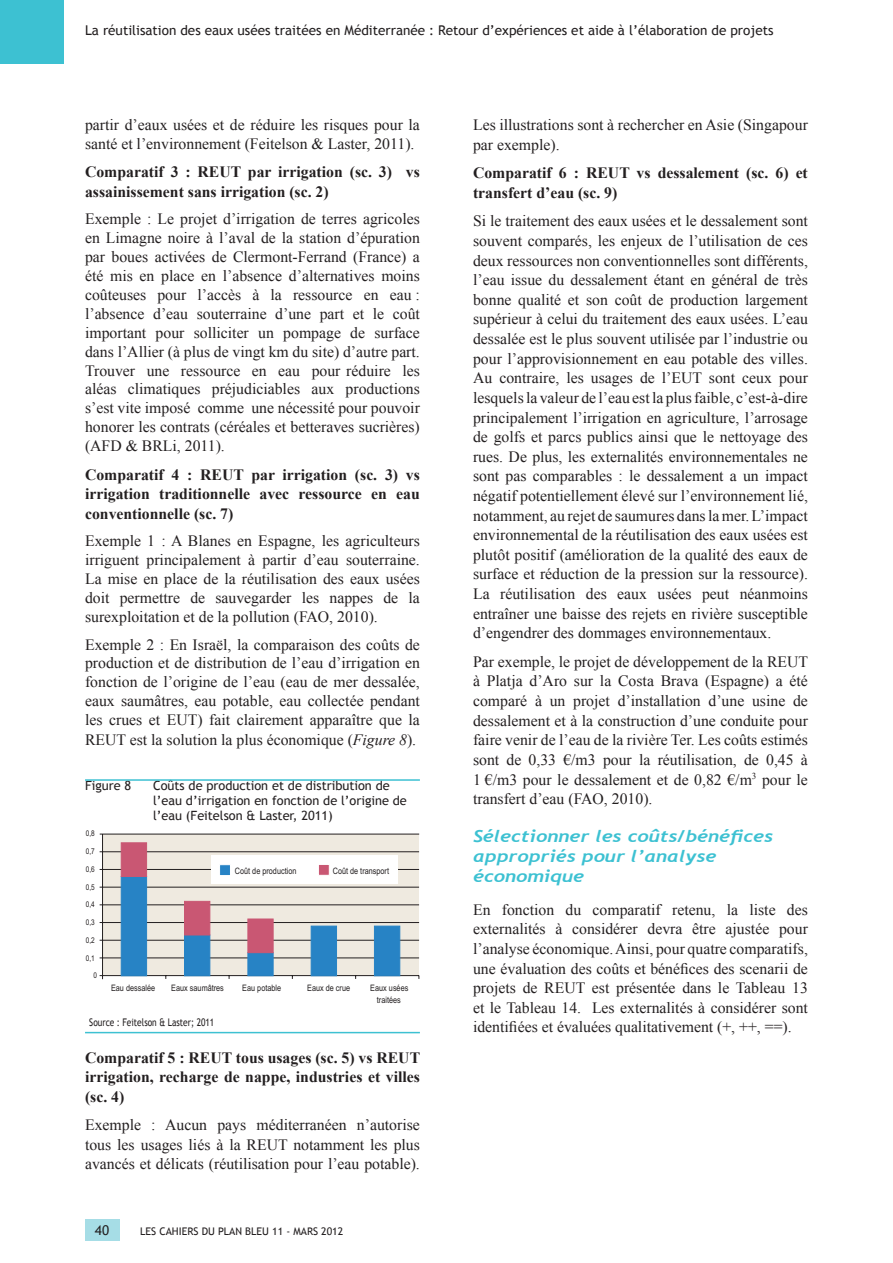
<style>
.page{position:relative;width:893px;height:1263px;background:#fff}
.page>*{position:absolute;margin:0;border:0;box-sizing:border-box;transform-origin:0 0}
.t1{font:italic 700 16.5px/20px "Trebuchet";color:#3dc1d2;scale:1.2 1}
.t2{font:15.75px/19.6px "Times New Roman";color:#231f20;text-align:justify}
.t3{font:700 15.75px/19.5px "Times New Roman";color:#231f20}
.t4{font:13.5px "Trebuchet MS";color:#231f20}
.t5{font:12.75px/15.3px "Trebuchet MS";color:#231f20}
.t6{font:10.5px "Trebuchet MS";color:#231f20}
.t7{font:10.5px "Trebuchet MS";color:#231f20;scale:.8 1}
.t8{font:8.85px/12.1px "Arial Narrow";color:#231f20;text-align:center}
.t9{font:7.95px "Arial Narrow";color:#231f20}
.s1{font-style:italic}
</style>
<div class="page">
<div style="left:0;top:0;width:64px;height:64px;background:#3dc1d2"></div>
<div style="left:85px;top:1220px;width:34px;height:21px;background:#a6dde6"></div>
<div style="left:103px;top:834px;width:316px;height:141px;background:#efeae0"></div>
<hr style="left:100px;top:975px;width:319px;height:1px;background:#231f20">
<hr style="left:100px;top:958px;width:319px;height:1px;background:#231f20">
<hr style="left:100px;top:940px;width:319px;height:1px;background:#231f20">
<hr style="left:100px;top:922px;width:319px;height:1px;background:#231f20">
<hr style="left:100px;top:904px;width:319px;height:1px;background:#231f20">
<hr style="left:100px;top:887px;width:319px;height:1px;background:#231f20">
<hr style="left:100px;top:869px;width:319px;height:1px;background:#231f20">
<hr style="left:100px;top:851px;width:319px;height:1px;background:#231f20">
<hr style="left:100px;top:834px;width:319px;height:1px;background:#231f20">
<hr style="left:102px;top:834px;width:1px;height:145px;background:#231f20">
<svg style="left:121px;top:842px;width:279px;height:137px"></svg>
<div style="left:211px;top:855px;width:186px;height:29px;background:#fff"></div>
<div style="left:219px;top:864px;width:12px;height:12px;background:#2783c5;border:1px solid #fff"></div>
<div style="left:318px;top:864px;width:11px;height:11px;background:#c95773;border:1px solid #fff"></div>
<hr style="left:85px;top:779px;width:335px;height:2px;background:#3dc1d2">
<hr style="left:85px;top:1032px;width:335px;height:1px;background:#3dc1d2">
<p class="t4" style="left:85px;top:23px;width:690px">La réutilisation des eaux usées traitées en Méditerranée : Retour d’expériences et aide à l’élaboration de projets</p>
<p class="t2" style="left:85px;top:115px;width:336px;line-height:18.9px">partir d’eaux usées et de réduire les risques pour la santé et l’environnement (Feitelson &amp; Laster, 2011).</p>
<p class="t3" style="left:85px;top:162px;width:336px">Comparatif 3 : REUT par irrigation (sc. 3) vs assainissement sans irrigation (sc. 2)</p>
<p class="t2" style="left:85px;top:209px;width:336px;line-height:18.9px">Exemple : Le projet d’irrigation de terres agricoles en Limagne noire à l’aval de la station d’épuration par boues activées de Clermont-Ferrand (France) a été mis en place en l’absence d’alternatives moins coûteuses pour l’accès à la ressource en eau : l’absence d’eau souterraine d’une part et le coût important pour solliciter un pompage de surface dans l’Allier (à plus de vingt km du site) d’autre part.<br>Trouver une ressource en eau pour réduire les aléas climatiques préjudiciables aux productions s’est vite imposé comme une nécessité pour pouvoir honorer les contrats (céréales et betteraves sucrières) (AFD &amp; BRLi, 2011).</p>
<p class="t3" style="left:85px;top:464px;width:336px;text-align:justify">Comparatif 4 : REUT par irrigation (sc. 3) vs irrigation traditionnelle avec ressource en eau conventionnelle (sc. 7)</p>
<p class="t2" style="left:85px;top:531px;width:336px;line-height:18.9px">Exemple 1 : A Blanes en Espagne, les agriculteurs irriguent principalement à partir d’eau souterraine.<br>La mise en place de la réutilisation des eaux usées doit permettre de sauvegarder les nappes de la surexploitation et de la pollution (FAO, 2010).</p>
<p class="t2" style="left:85px;top:634px;width:336px;line-height:19px">Exemple 2 : En Israël, la comparaison des coûts de production et de distribution de l’eau d’irrigation en fonction de l’origine de l’eau (eau de mer dessalée, eaux saumâtres, eau potable, eau collectée pendant les crues et EUT) fait clairement apparaître que la REUT est la solution la plus économique (<span class="s1">Figure 8</span>).</p>
<p class="t5" style="left:153px;top:778px;width:255px;text-indent:-68px">Figure 8 Coûts de production et de distribution de l’eau d’irrigation en fonction de l’origine de l’eau (Feitelson &amp; Laster, 2011)</p>
<p class="t9" style="left:86px;top:829px;width:11px">0,8</p>
<p class="t9" style="left:86px;top:847px;width:11px">0,7</p>
<p class="t9" style="left:86px;top:865px;width:11px">0,6</p>
<p class="t9" style="left:86px;top:882px;width:11px">0,5</p>
<p class="t9" style="left:86px;top:900px;width:11px">0,4</p>
<p class="t9" style="left:86px;top:918px;width:11px">0,3</p>
<p class="t9" style="left:86px;top:935px;width:11px">0,2</p>
<p class="t9" style="left:86px;top:953px;width:11px">0,1</p>
<p class="t9" style="left:93px;top:971px;width:5px">0</p>
<p class="t8" style="left:235px;top:865px;width:63px">Coût de production</p>
<p class="t8" style="left:333px;top:865px;width:58px">Coût de transport</p>
<p class="t8" style="left:111px;top:982px;width:46px">Eau dessalée</p>
<p class="t8" style="left:171px;top:982px;width:54px">Eaux saumâtres</p>
<p class="t8" style="left:242px;top:982px;width:40px">Eau potable</p>
<p class="t8" style="left:307px;top:982px;width:44px">Eaux de crue</p>
<p class="t8" style="left:370px;top:982px;width:40px">Eaux usées traitées</p>
<p class="t7" style="left:89px;top:1016px;width:158px">Source : Feitelson &amp; Laster; 2011</p>
<p class="t3" style="left:85px;top:1047px;width:337px;text-align:justify">Comparatif 5 : REUT tous usages (sc. 5) vs REUT irrigation, recharge de nappe, industries et villes (sc. 4)</p>
<p class="t2" style="left:85px;top:1115px;width:336px">Exemple : Aucun pays méditerranéen n’autorise tous les usages liés à la REUT notamment les plus avancés et délicats (réutilisation pour l’eau potable).</p>
<p class="t4" style="left:95px;top:1222px;width:16px">40</p>
<p class="t6" style="left:140px;top:1225px;width:168px">les cahiers du plan bleu 11 - MARS</p>
<p class="t6" style="left:321px;top:1225px;width:24px">2012</p>
<p class="t2" style="left:473px;top:115px;width:336px">Les illustrations sont à rechercher en Asie (Singapour par exemple).</p>
<p class="t3" style="left:473px;top:163px;width:336px">Comparatif 6 : REUT vs dessalement (sc. 6) et transfert d’eau (sc. 9)</p>
<p class="t2" style="left:473px;top:211px;width:336px">Si le traitement des eaux usées et le dessalement sont souvent comparés, les enjeux de l’utilisation de ces deux ressources non conventionnelles sont différents, l’eau issue du dessalement étant en général de très bonne qualité et son coût de production largement supérieur à celui du traitement des eaux usées. L’eau dessalée est le plus souvent utilisée par l’industrie ou pour l’approvisionnement en eau potable des villes.<br>Au contraire, les usages de l’EUT sont ceux pour lesquels la valeur de l’eau est la plus faible, c’est-à-dire principalement l’irrigation en agriculture, l’arrosage de golfs et parcs publics ainsi que le nettoyage des rues. De plus, les externalités environnementales ne sont pas comparables : le dessalement a un impact négatif potentiellement élevé sur l’environnement lié, notamment, au rejet de saumures dans la mer. L’impact environnemental de la réutilisation des eaux usées est plutôt positif (amélioration de la qualité des eaux de surface et réduction de la pression sur la ressource).<br>La réutilisation des eaux usées peut néanmoins entraîner une baisse des rejets en rivière susceptible d’engendrer des dommages environnementaux.</p>
<p class="t2" style="left:473px;top:651px;width:337px">Par exemple, le projet de développement de la REUT à Platja d’Aro sur la Costa Brava (Espagne) a été comparé à un projet d’installation d’une usine de dessalement et à la construction d’une conduite pour faire venir de l’eau de la rivière Ter. Les coûts estimés sont de 0,33 €/m3 pour la réutilisation, de 0,45 à 1 €/m3 pour le dessalement et de 0,82 €/m<sup>3</sup> pour le transfert d’eau (FAO, 2010).</p>
<p class="t1" style="left:473px;top:826px;width:252px">Sélectionner les coûts/bénéfices appropriés pour l’analyse économique</p>
<p class="t2" style="left:473px;top:899px;width:336px">En fonction du comparatif retenu, la liste des externalités à considérer devra être ajustée pour l’analyse économique. Ainsi, pour quatre comparatifs, une évaluation des coûts et bénéfices des scenarii de projets de REUT est présentée dans le Tableau 13 et le Tableau 14. Les externalités à considérer sont identifiées et évaluées qualitativement (+, ++, ==).</p>
</div>
